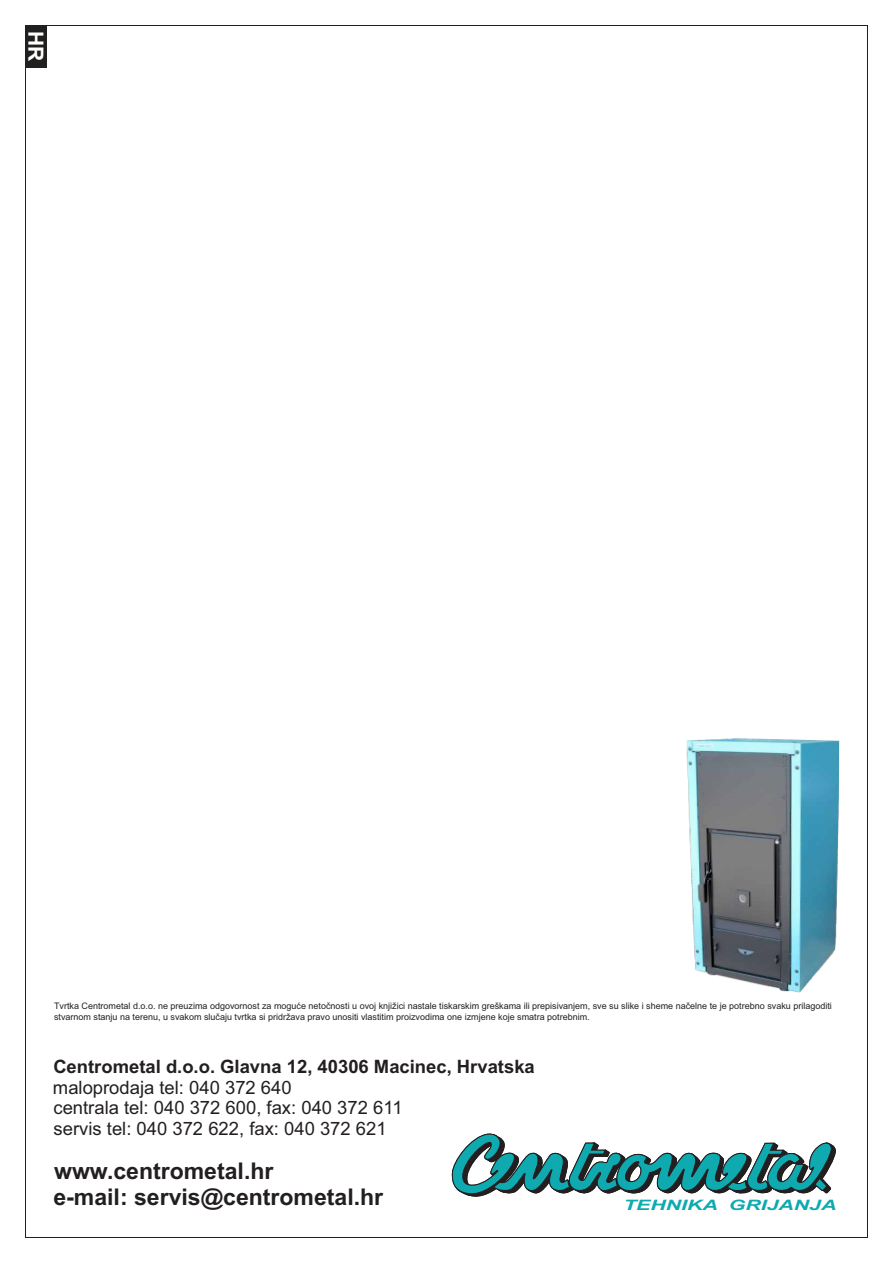
<style>
.page{position:relative;width:893px;height:1263px;background:#fff}
.page>*{position:absolute;margin:0;border:0;box-sizing:border-box;transform-origin:0 0}
.t1{font:700 23.1px/25.8px "Arial";color:#231f20}
.t2{font:700 21px "Arial";color:#fff}
.t3{font:18.45px/20.5px "Arial";color:#231f20}
.t4{font:700 18.45px "Arial";color:#231f20}
.t5{font:italic 700 14.4px "Arial";color:#0eaab0;scale:1.48 1}
.t6{font:9px/11.1px "Arial";color:#231f20}
</style>
<div class="page">
<svg style="left:452px;top:1133px;width:380px;height:63px"></svg>
<div style="left:25px;top:25px;width:22px;height:43px;background:#221f1f"></div>
<img style="left:686px;top:738px;width:153px;height:255px">
<h2 class="t2" style="left:44px;top:31px;width:32px;rotate:90deg">HR</h2>
<p class="t6" style="left:54px;top:1001px;width:779px">Tvrtka Centrometal d.o.o. ne preuzima odgovornost za moguće netočnosti u ovoj knjižici nastale tiskarskim greškama ili prepisivanjem, sve su slike i sheme načelne te je potrebno svaku prilagoditi stvarnom stanju na terenu, u svakom slučaju tvrtka si pridržava pravo unositi vlastitim proizvodima one izmjene koje smatra potrebnim.</p>
<h3 class="t4" style="left:53px;top:1060px;width:483px">Centrometal d.o.o. Glavna 12, 40306 Macinec, Hrvatska</h3>
<h3 class="t3" style="left:53px;top:1079px;width:351px">maloprodaja tel: 040 372 640<br>centrala tel: 040 372 600, fax: 040 372 611 servis tel: 040 372 622, fax: 040 372 621</h3>
<h1 class="t1" style="left:53px;top:1160px;width:331px">www.centrometal.hr<br>e-mail: servis@centrometal.hr</h1>
<h3 class="t5" style="left:623px;top:1199px;width:145px">TEHNIKA GRIJANJA</h3>
</div>
